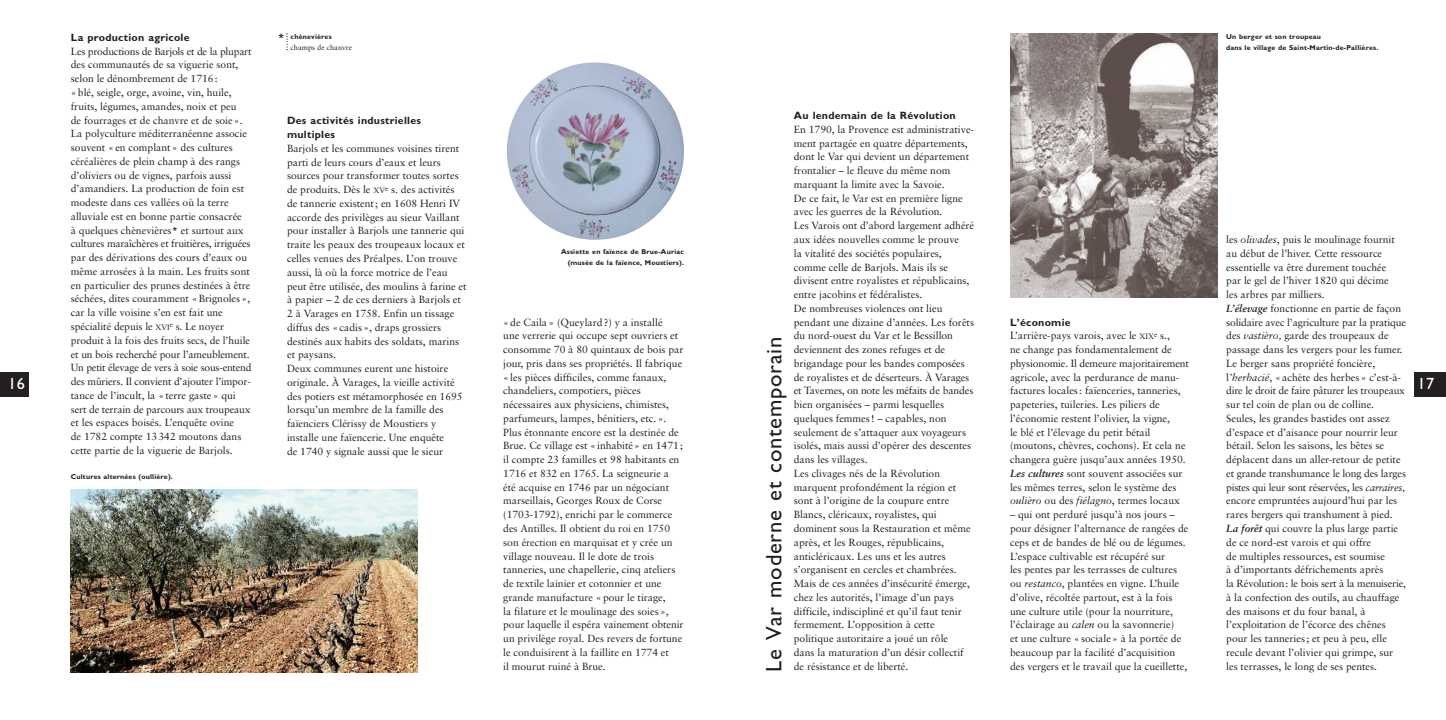
<style>
.page{position:relative;width:1446px;height:720px;background:#fff}
.page>*{position:absolute;margin:0;border:0;box-sizing:border-box;transform-origin:0 0}
.t1{font:22.5px "M Gill Sans";letter-spacing:.035em;color:#231f20}
.t2{font:16.25px "M Gill Sans";color:#fff}
.t3{font:700 10.62px/13.8px "M Gill Sans";letter-spacing:.025em;color:#231f20}
.t4{font:10.38px/13.8px "Sabon";color:#231f20}
.t5{font:7.5px "Sabon";color:#231f20}
.t6{font:700 7.12px/11.2px "M Gill Sans";letter-spacing:.025em;color:#231f20}
.s1{font-family:"Franklin Gothic";font-weight:600}
.s2{font-size:7.75px}
.s3{font-family:"Franklin Gothic";font-weight:600;font-size:12.5px}
.s4{font-style:italic}
.s5{font-weight:700;font-style:italic}
</style>
<div class="page">
<div style="left:0;top:372px;width:28px;height:25px;background:#231f20"></div>
<div style="left:1414px;top:372px;width:32px;height:25px;background:#231f20"></div>
<img style="left:1010px;top:34px;width:207px;height:264px">
<img style="left:71px;top:489px;width:347px;height:182px">
<svg style="left:286px;top:33px;width:2px;height:17px"></svg>
<img style="left:507px;top:62px;width:177px;height:178px;border-radius:50%">
<p class="t3" style="left:71px;top:32px;width:120px">La production agricole</p>
<p class="t4" style="left:71px;top:45px;width:182px">Les productions de Barjols et de la plupart des communautés de sa viguerie sont, selon le dénombrement de 1716:<br>«blé, seigle, orge, avoine, vin, huile, fruits, légumes, amandes, noix et peu<br>de fourrages et de chanvre et de soie».<br>La polyculture méditerranéenne associe souvent «en complant» des cultures céréalières de plein champ à des rangs d’oliviers ou de vignes, parfois aussi d’amandiers. La production de foin est modeste dans ces vallées où la terre alluviale est en bonne partie consacrée<br>à quelques chènevières<span class="s1">*</span> et surtout aux cultures maraîchères et fruitières, irriguées par des dérivations des cours d’eaux ou même arrosées à la main. Les fruits sont en particulier des prunes destinées à être séchées, dites couramment «Brignoles», car la ville voisine s’en est fait une spécialité depuis le <span class="s2">XVI</span><sup>e</sup> s. Le noyer produit à la fois des fruits secs, de l’huile et un bois recherché pour l’ameublement.<br>Un petit élevage de vers à soie sous-entend des mûriers. Il convient d’ajouter l’impor&shy;tance de l’incult, la «terre gaste» qui sert de terrain de parcours aux troupeaux et les espaces boisés. L’enquête ovine<br>de 1782 compte 13342 moutons dans cette partie de la viguerie de Barjols.</p>
<p class="t6" style="left:277px;top:31px;width:56px"><span class="s3">*</span> chènevières</p>
<p class="t5" style="left:291px;top:44px;width:63px">champs de chanvre</p>
<p class="t6" style="left:1226px;top:31px;width:154px">Un berger et son troupeau<br>dans le village de Saint-Martin-de-Pallières.</p>
<p class="t3" style="left:794px;top:110px;width:163px">Au lendemain de la Révolution</p>
<p class="t4" style="left:794px;top:123px;width:182px">En 1790, la Provence est administra tive - ment partagée en quatre départements, dont le Var qui devient un département frontalier – le fleuve du même nom marquant la limite avec la Savoie.<br>De ce fait, le Var est en première ligne avec les guerres de la Révolution.<br>Les Varois ont d’abord largement adhéré aux idées nouvelles comme le prouve<br>la vitalité des sociétés populaires, comme celle de Barjols. Mais ils se divisent entre royalistes et républicains, entre jacobins et fédéralistes.<br>De nombreuses violences ont lieu pendant une dizaine d’années. Les forêts du nord-ouest du Var et le Bessillon deviennent des zones refuges et de brigandage pour les bandes composées de royalistes et de déserteurs. À Varages et Tavernes, on note les méfaits de bandes bien organisées – parmi lesquelles quelques femmes! – capables, non seulement de s’attaquer aux voyageurs isolés, mais aussi d’opérer des descentes dans les villages.<br>Les clivages nés de la Révolution marquent profondément la région et sont à l’origine de la coupure entre Blancs, cléricaux, royalistes, qui dominent sous la Restauration et même après, et les Rouges, républicains, anticléricaux. Les uns et les autres s’organisent en cercles et chambrées.<br>Mais de ces années d’insécurité émerge, chez les autorités, l’image d’un pays difficile, indiscipliné et qu’il faut tenir fermement. L’opposition à cette politique autoritaire a joué un rôle<br>dans la maturation d’un désir collectif</p>
<p class="t3" style="left:287px;top:115px;width:135px">Des activités industrielles multiples</p>
<p class="t4" style="left:287px;top:142px;width:181px">Barjols et les communes voisines tirent parti de leurs cours d’eaux et leurs sources pour transformer toutes sortes de produits. Dès le <span class="s2">XV</span><sup>e</sup> s. des activités de tannerie existent; en 1608 Henri IV accorde des privilèges au sieur Vaillant pour installer à Barjols une tannerie qui traite les peaux des troupeaux locaux et celles venues des Préalpes. L’on trouve aussi, là où la force motrice de l’eau peut être utilisée, des moulins à farine et à papier – 2 de ces derniers à Barjols et 2 à Varages en 1758. Enfin un tissage diffus des «cadis», draps grossiers destinés aux habits des soldats, marins et paysans.<br>Deux communes eurent une histoire originale. À Varages, la vieille activité des potiers est métamorphosée en 1695 lorsqu’un membre de la famille des faïenciers Clérissy de Moustiers y installe une faïencerie. Une enquête<br>de 1740 y signale aussi que le sieur</p>
<p class="t4" style="left:1226px;top:233px;width:181px">les <span class="s4">olivades</span>, puis le moulinage fournit au début de l’hiver. Cette ressource essentielle va être durement touchée<br>par le gel de l’hiver 1820 qui décime<br>les arbres par milliers.<br><span class="s5">L’élevage</span> fonctionne en partie de façon solidaire avec l’agriculture par la pratique des <span class="s4">vastièro,</span> garde des troupeaux de passage dans les vergers pour les fumer.<br>Le berger sans propriété foncière, l<span class="s4">’herbacié</span>, «achète des herbes» c’est-à&shy;dire le droit de faire pâturer les troupeaux sur tel coin de plan ou de colline.<br>Seules, les grandes bastides ont assez d’espace et d’aisance pour nourrir leur bétail. Selon les saisons, les bêtes se déplacent dans un aller-retour de petite et grande transhumance le long des larges pistes qui leur sont réservées, les <span class="s4">carraires, </span>encore empruntées aujourd’hui par les rares bergers qui transhument à pied.<br><span class="s5">La forêt</span> qui couvre la plus large partie de ce nord-est varois et qui offre<br>de multiples ressources, est soumise<br>à d’importants défrichements après<br>la Révolution: le bois sert à la menuiserie, à la confection des outils, au chauffage des maisons et du four banal, à l’exploitation de l’écorce des chênes pour les tanneries; et peu à peu, elle recule devant l’olivier qui grimpe, sur les terrasses, le long de ses pentes.</p>
<p class="t6" style="left:561px;top:246px;width:124px;text-align:right">Assiette en faïence de Brue-Auriac (musée de la faïence, Moustiers).</p>
<p class="t4" style="left:503px;top:316px;width:182px">«de Caila» (Queylard?) y a installé<br>une verrerie qui occupe sept ouvriers et consomme 70 à 80 quintaux de bois par jour, pris dans ses propriétés. Il fabrique «les pièces difficiles, comme fanaux, chandeliers, compotiers, pièces nécessaires aux physiciens, chimistes, parfumeurs, lampes, bénitiers, etc.».<br>Plus étonnante encore est la destinée de Brue. Ce village est «inhabité» en 1471; il compte 23 familles et 98 habitants en 1716 et 832 en 1765. La seigneurie a été acquise en 1746 par un négociant marseillais, Georges Roux de Corse (1703-1792), enrichi par le commerce des Antilles. Il obtient du roi en 1750 son érection en marquisat et y crée un village nouveau. Il le dote de trois tanneries, une chapellerie, cinq ateliers de textile lainier et cotonnier et une grande manufacture «pour le tirage,<br>la filature et le moulinage des soies», pour laquelle il espéra vainement obtenir un privilège royal. Des revers de fortune le conduisirent à la faillite en 1774 et<br>il mourut ruiné à Brue.</p>
<p class="t3" style="left:1010px;top:316px;width:62px">L’économie</p>
<p class="t4" style="left:1010px;top:329px;width:180px">L’arrière-pays varois, avec le <span class="s2">XIX</span><sup>e</sup> s.,<br>ne change pas fondamentalement de physionomie. Il demeure majoritairement agricole, avec la perdurance de manu - factures locales: faïenceries, tanneries, papeteries, tuileries. Les piliers de l’économie restent l’olivier, la vigne,<br>le blé et l’élevage du petit bétail (moutons, chèvres, cochons). Et cela ne changera guère jusqu’aux années 1950.<br><span class="s5">Les cultures</span> sont souvent associées sur les mêmes terres, selon le système des <span class="s4">oulièro</span> ou des <span class="s4">fiélagno</span>, termes locaux</p>
<p class="t4" style="left:1010px;top:508px;width:180px">– qui ont perduré jusqu’à nos jours – pour désigner l’alternance de rangées de ceps et de bandes de blé ou de légumes.<br>L’espace cultivable est récupéré sur<br>les pentes par les terrasses de cultures ou <span class="s4">restanco</span>, plantées en vigne. L’huile d’olive, récoltée partout, est à la fois une culture utile (pour la nourriture, l’éclairage au <span class="s4">calen</span> ou la savonnerie)<br>et une culture «sociale» à la portée de beaucoup par la facilité d’acquisition des vergers et le travail que la cueillette,</p>
<h1 class="t1" style="left:766px;top:671px;width:337px;rotate:-90deg">Le Var moderne et contemporain</h1>
<h2 class="t2" style="left:8px;top:377px;width:18px">16</h2>
<h2 class="t2" style="left:1417px;top:377px;width:18px">17</h2>
<p class="t6" style="left:71px;top:471px;width:104px">Cultures alternées (oullière).</p>
<p class="t4" style="left:794px;top:659px;width:116px">de résistance et de liberté.</p>
</div>
